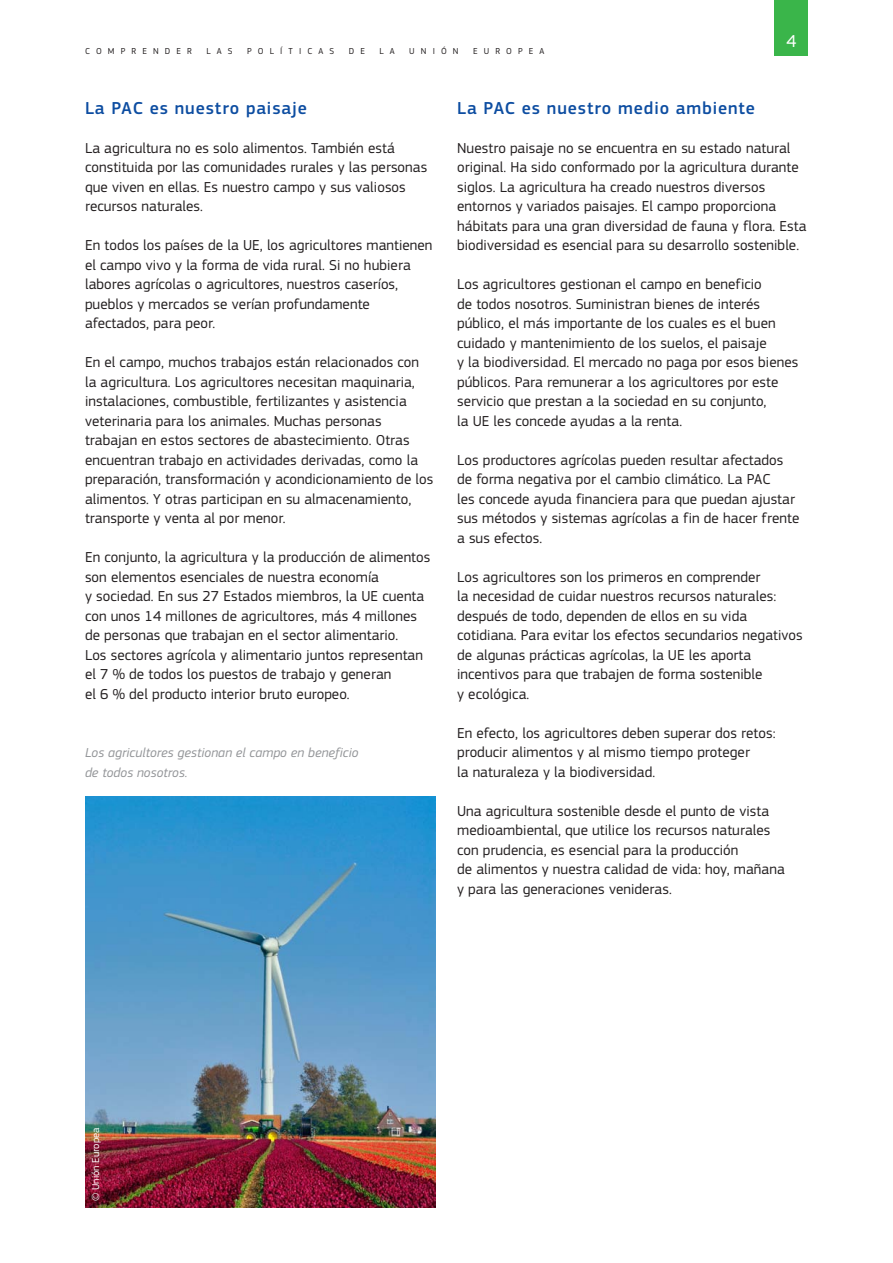
<style>
.page{position:relative;width:893px;height:1263px;background:#fff}
.page>*{position:absolute;margin:0;border:0;box-sizing:border-box;transform-origin:0 0}
.t1{font:500 18px "EC Square Sans Pro";letter-spacing:.05em;color:#0d4da1}
.t2{font:18px "EC Square Sans Pro";color:#fff}
.t3{font:15px/19.5px "EC Square Sans Pro";letter-spacing:.005em;color:#231f20}
.t4{font:italic 13.5px/19.5px "EC Square Sans Pro";letter-spacing:.005em;color:#939598}
.t5{font:10.5px "EC Square Sans Pro";color:#fff}
.t6{font:9px "EC Square Sans Pro";letter-spacing:.68em;color:#231f20}
</style>
<div class="page">
<div style="left:775px;top:0;width:33px;height:55px;background:#3ab54a"></div>
<img style="left:85px;top:796px;width:351px;height:412px">
<p class="t6" style="left:85px;top:45px;width:108px">COMPRENDER</p>
<p class="t6" style="left:206px;top:45px;width:28px">LAS</p>
<p class="t6" style="left:247px;top:45px;width:89px">POLÍTICAS</p>
<p class="t6" style="left:349px;top:45px;width:18px">D E</p>
<p class="t6" style="left:379px;top:45px;width:17px">L A</p>
<p class="t6" style="left:409px;top:45px;width:51px">UNIÓN</p>
<p class="t6" style="left:473px;top:45px;width:73px">EUROPEA</p>
<p class="t2" style="left:786px;top:30px;width:12px">4</p>
<p class="t1" style="left:85px;top:97px;width:223px">La PAC es nuestro paisaje</p>
<p class="t3" style="left:85px;top:138px;width:344px">La agricultura no es solo alimentos. También está constituida por las comunidades rurales y las personas que viven en ellas. Es nuestro campo y sus valiosos recursos naturales.</p>
<p class="t3" style="left:85px;top:236px;width:349px">En todos los países de la UE, los agricultores mantienen el campo vivo y la forma de vida rural. Si no hubiera labores agrícolas o agricultores, nuestros caseríos, pueblos y mercados se verían profundamente afectados, para peor.</p>
<p class="t3" style="left:85px;top:353px;width:350px">En el campo, muchos trabajos están relacionados con la agricultura. Los agricultores necesitan maquinaria, instalaciones, combustible, fertilizantes y asistencia veterinaria para los animales. Muchas personas trabajan en estos sectores de abastecimiento. Otras encuentran trabajo en actividades derivadas, como la preparación, transformación y acondicionamiento de los alimentos. Y otras participan en su almacenamiento, transporte y venta al por menor.</p>
<p class="t3" style="left:85px;top:548px;width:347px">En conjunto, la agricultura y la producción de alimentos son elementos esenciales de nuestra economía<br>y sociedad. En sus 27 Estados miembros, la UE cuenta con unos 14 millones de agricultores, más 4 millones de personas que trabajan en el sector alimentario.<br>Los sectores agrícola y alimentario juntos representan el 7 % de todos los puestos de trabajo y generan<br>el 6 % del producto interior bruto europeo.</p>
<p class="t4" style="left:85px;top:743px;width:275px">Los agricultores gestionan el campo en beneficio de todos nosotros.</p>
<p class="t1" style="left:457px;top:97px;width:299px">La PAC es nuestro medio ambiente</p>
<p class="t3" style="left:457px;top:138px;width:351px">Nuestro paisaje no se encuentra en su estado natural original. Ha sido conformado por la agricultura durante siglos. La agricultura ha creado nuestros diversos entornos y variados paisajes. El campo proporciona hábitats para una gran diversidad de fauna y flora. Esta biodiversidad es esencial para su desarrollo sostenible.</p>
<p class="t3" style="left:457px;top:275px;width:343px">Los agricultores gestionan el campo en beneficio<br>de todos nosotros. Suministran bienes de interés público, el más importante de los cuales es el buen cuidado y mantenimiento de los suelos, el paisaje<br>y la biodiversidad. El mercado no paga por esos bienes públicos. Para remunerar a los agricultores por este servicio que prestan a la sociedad en su conjunto,<br>la UE les concede ayudas a la renta.</p>
<p class="t3" style="left:457px;top:450px;width:344px">Los productores agrícolas pueden resultar afectados de forma negativa por el cambio climático. La PAC<br>les concede ayuda financiera para que puedan ajustar sus métodos y sistemas agrícolas a fin de hacer frente a sus efectos.</p>
<p class="t3" style="left:457px;top:567px;width:347px">Los agricultores son los primeros en comprender<br>la necesidad de cuidar nuestros recursos naturales: después de todo, dependen de ellos en su vida cotidiana. Para evitar los efectos secundarios negativos de algunas prácticas agrícolas, la UE les aporta incentivos para que trabajen de forma sostenible<br>y ecológica.</p>
<p class="t3" style="left:457px;top:723px;width:320px">En efecto, los agricultores deben superar dos retos: producir alimentos y al mismo tiempo proteger<br>la naturaleza y la biodiversidad.</p>
<p class="t3" style="left:457px;top:801px;width:329px">Una agricultura sostenible desde el punto de vista medioambiental, que utilice los recursos naturales con prudencia, es esencial para la producción<br>de alimentos y nuestra calidad de vida: hoy, mañana y para las generaciones venideras.</p>
<p class="t5" style="left:90px;top:1201px;width:75px;rotate:-90deg">© Unión Europea</p>
</div>
